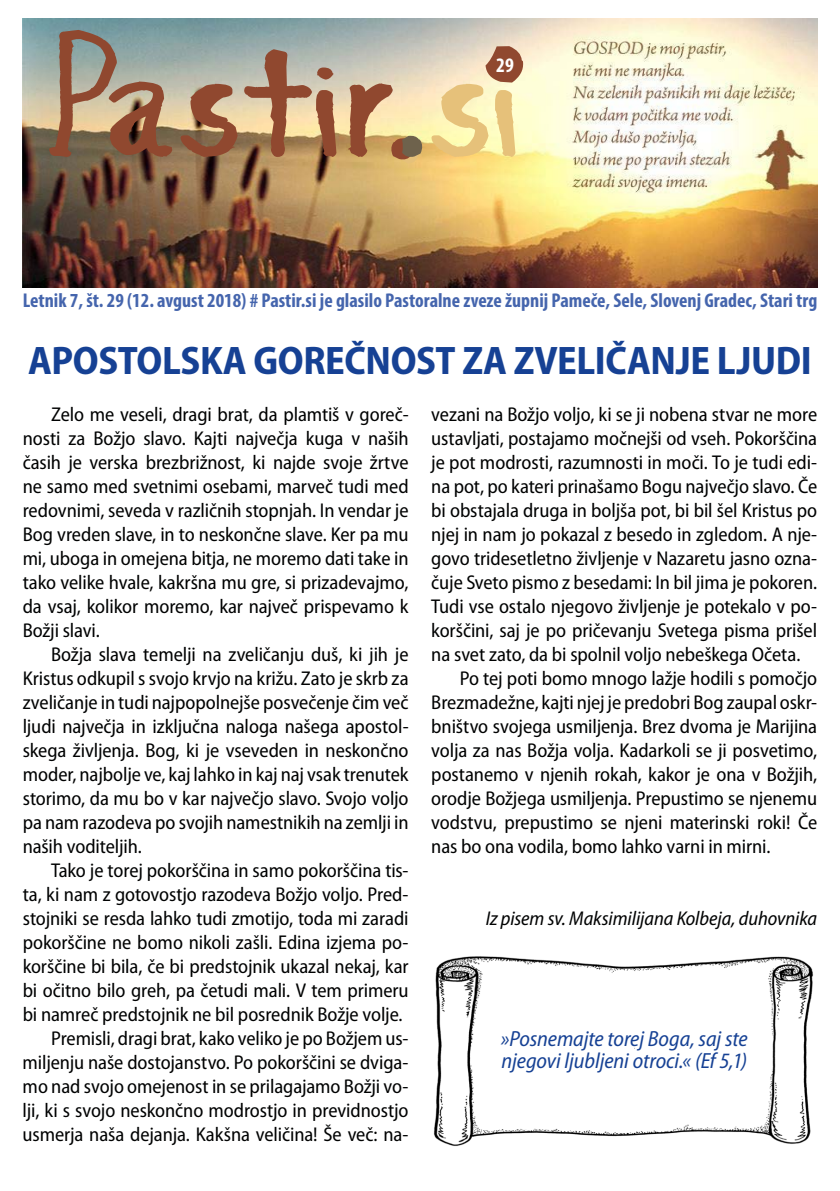
<style>
.page{position:relative;width:840px;height:1191px;background:#fff}
.page>*{position:absolute;margin:0;border:0;box-sizing:border-box;transform-origin:0 0}
.t1{font:700 semi-condensed 40px "Myriad Pro";letter-spacing:-.01em;color:#164194}
.t2{font:italic semi-condensed 22px/22px "Myriad Pro";letter-spacing:-.005em;color:#164194}
.t3{font:700 condensed 20.6px "Myriad Pro";color:#fff}
.t4{font:semi-condensed 20px/24px "Myriad Pro";letter-spacing:-.005em;color:#010202;text-align:justify}
.t5{font:700 condensed 20px "Myriad Pro";color:#4565ad}
.t6{font:italic semi-condensed 20px "Myriad Pro";letter-spacing:-.005em;color:#010202}
</style>
<div class="page">
<img style="left:23px;top:18px;width:793px;height:269px">
<svg style="left:49px;top:30px;width:123px;height:127px;background:#9b8672"></svg>
<svg style="left:180px;top:84px;width:57px;height:73px;background:#a77b5d"></svg>
<svg style="left:244px;top:49px;width:92px;height:108px;background:#b59376"></svg>
<svg style="left:348px;top:83px;width:74px;height:80px;background:#caa477"></svg>
<svg style="left:431px;top:46px;width:92px;height:111px;background:#e7cf9d"></svg>
<img style="left:433px;top:956px;width:380px;height:190px">
<p class="t3" style="left:496px;top:52px;width:19px">29</p>
<p class="t5" style="left:23px;top:288px;width:795px">Letnik 7, št. 29 (12. avgust 2018) # Pastir.si je glasilo Pastoralne zveze župnij Pameče, Sele, Slovenj Gradec, Stari trg</p>
<h1 class="t1" style="left:28px;top:338px;width:784px">APOSTOLSKA GOREČNOST ZA ZVELIČANJE LJUDI</h1>
<p class="t4" style="left:23px;top:403px;width:387px;text-indent:28px">Zelo me veseli, dragi brat, da plamtiš v goreč&shy;nosti za Božjo slavo. Kajti največja kuga v naših časih je verska brezbrižnost, ki najde svoje žrtve ne samo med svetnimi osebami, marveč tudi med redovnimi, seveda v različnih stopnjah. In vendar je Bog vreden slave, in to neskončne slave. Ker pa mu mi, uboga in omejena bitja, ne moremo dati take in tako velike hvale, kakršna mu gre, si prizadevajmo, da vsaj, kolikor moremo, kar največ prispevamo k Božji slavi.</p>
<p class="t4" style="left:23px;top:643px;width:387px;text-indent:28px">Božja slava temelji na zveličanju duš, ki jih je Kristus odkupil s svojo krvjo na križu. Zato je skrb za zveličanje in tudi najpopolnejše posvečenje čim več ljudi največja in izključna naloga našega apostol&shy;skega življenja. Bog, ki je vseveden in neskončno moder, najbolje ve, kaj lahko in kaj naj vsak trenutek storimo, da mu bo v kar največjo slavo. Svojo voljo pa nam razodeva po svojih namestnikih na zemlji in naših voditeljih.</p>
<p class="t4" style="left:23px;top:859px;width:387px;text-align:right">Tako je torej pokorščina in samo pokorščina tis-<br>ta, ki nam z gotovostjo razodeva Božjo voljo. Pred&shy;stojniki se resda lahko tudi zmotijo, toda mi zaradi pokorščine ne bomo nikoli zašli. Edina izjema po&shy;korščine bi bila, če bi predstojnik ukazal nekaj, kar bi očitno bilo greh, pa četudi mali. V tem primeru bi namreč predstojnik ne bil posrednik Božje volje.<br>Premisli, dragi brat, kako veliko je po Božjem us&shy;miljenju naše dostojanstvo. Po pokorščini se dviga&shy;mo nad svojo omejenost in se prilagajamo Božji vo&shy;lji, ki s svojo neskončno modrostjo in previdnostjo usmerja naša dejanja. Kakšna veličina! Še več: na-</p>
<p class="t4" style="left:431px;top:403px;width:387px">vezani na Božjo voljo, ki se ji nobena stvar ne more</p>
<p class="t4" style="left:431px;top:427px;width:387px">ustavljati, postajamo močnejši od vseh. Pokorščina</p>
<p class="t4" style="left:431px;top:451px;width:387px">je pot modrosti, razumnosti in moči. To je tudi edi-</p>
<p class="t4" style="left:431px;top:475px;width:387px">na pot, po kateri prinašamo Bogu največjo slavo. Če</p>
<p class="t4" style="left:431px;top:499px;width:387px">bi obstajala druga in boljša pot, bi bil šel Kristus po</p>
<p class="t4" style="left:431px;top:523px;width:387px">njej in nam jo pokazal z besedo in zgledom. A nje-</p>
<p class="t4" style="left:431px;top:547px;width:387px">govo tridesetletno življenje v Nazaretu jasno ozna-</p>
<p class="t4" style="left:431px;top:571px;width:387px">čuje Sveto pismo z besedami: In bil jima je pokoren.</p>
<p class="t4" style="left:431px;top:595px;width:387px">Tudi vse ostalo njegovo življenje je potekalo v po-</p>
<p class="t4" style="left:431px;top:619px;width:387px">korščini, saj je po pričevanju Svetega pisma prišel</p>
<p class="t4" style="left:431px;top:643px;width:370px">na svet zato, da bi spolnil voljo nebeškega Očeta.</p>
<p class="t4" style="left:459px;top:667px;width:359px">Po tej poti bomo mnogo lažje hodili s pomočjo</p>
<p class="t4" style="left:431px;top:691px;width:387px">Brezmadežne, kajti njej je predobri Bog zaupal oskr-</p>
<p class="t4" style="left:431px;top:715px;width:387px">bništvo svojega usmiljenja. Brez dvoma je Marijina</p>
<p class="t4" style="left:431px;top:739px;width:387px">volja za nas Božja volja. Kadarkoli se ji posvetimo,</p>
<p class="t4" style="left:431px;top:763px;width:387px">postanemo v njenih rokah, kakor je ona v Božjih,</p>
<p class="t4" style="left:431px;top:787px;width:387px">orodje Božjega usmiljenja. Prepustimo se njenemu</p>
<p class="t4" style="left:431px;top:811px;width:387px">vodstvu, prepustimo se njeni materinski roki! Če</p>
<p class="t4" style="left:431px;top:835px;width:340px">nas bo ona vodila, bomo lahko varni in mirni.</p>
<p class="t6" style="left:485px;top:907px;width:332px">Iz pisem sv. Maksimilijana Kolbeja, duhovnika</p>
<p class="t2" style="left:500px;top:1028px;width:248px">»Posnemajte torej Boga, saj ste njegovi ljubljeni otroci.« (Ef 5,1)</p>
</div>
